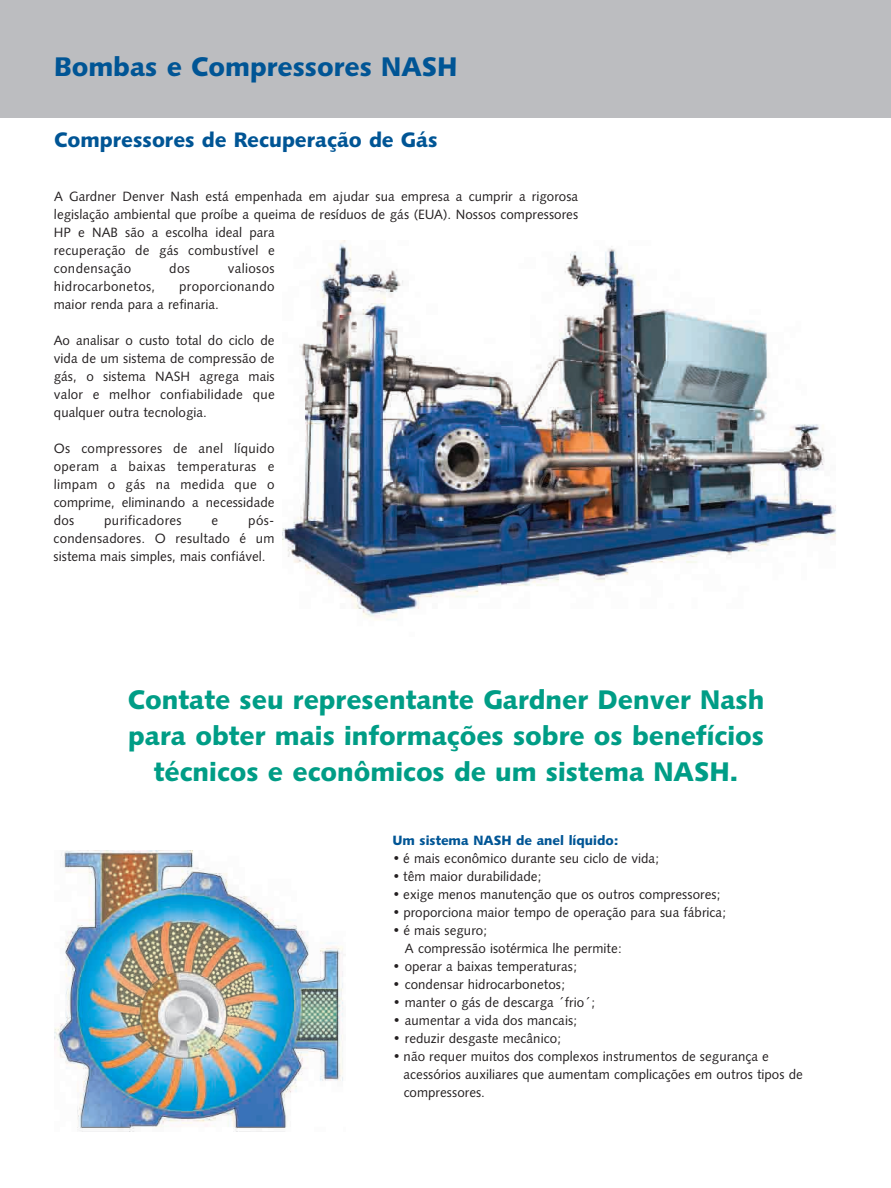
<style>
.page{position:relative;width:891px;height:1188px;background:#fff}
.page>*{position:absolute;margin:0;border:0;box-sizing:border-box;transform-origin:0 0}
.t1{font:27px/36px "Humanist 531 BT Black A";color:#009d86;text-align:center}
.t2{font:27px "Humanist 531 BT Black A";color:#005595}
.t3{font:21px "Humanist 531 BT Black A";color:#005595}
.t4{font:13.5px/18px "Humanist 531 BT Roman A";color:#231f20}
.t5{font:13.5px "Humanist 531 BT Roman A";letter-spacing:.02em;color:#231f20}
.t6{font:13.5px "Humanist 531 BT Black A";color:#005595}
</style>
<div class="page">
<div style="left:0;top:0;width:891px;height:118px;background:#bcbdc0"></div>
<img style="left:282px;top:240px;width:554px;height:380px">
<img style="left:54px;top:851px;width:291px;height:280px">
<h1 class="t2" style="left:54px;top:51px;width:405px">Bombas e Compressores NASH</h1>
<h2 class="t3" style="left:54px;top:128px;width:385px">Compressores de Recuperação de Gás</h2>
<p class="t4" style="left:54px;top:188px;width:526px">A Gardner Denver Nash está empenhada em ajudar sua empresa a cumprir a rigorosa legislação ambiental que proíbe a queima de resíduos de gás (EUA). Nossos compressores HP e NAB são a escolha ideal para<br>recuperação de gás combustível e<br>condensação</p>
<p class="t4" style="left:169px;top:260px;width:22px">dos</p>
<p class="t5" style="left:228px;top:261px;width:48px">valiosos</p>
<p class="t4" style="left:54px;top:278px;width:222px;text-indent:125px">proporcionando maior renda para a refinaria.</p>
<p class="t4" style="left:54px;top:332px;width:222px;text-align:justify">Ao analisar o custo total do ciclo de vida de um sistema de compressão de gás, o sistema NASH agrega mais valor e melhor confiabilidade que qualquer outra tecnologia.</p>
<p class="t4" style="left:54px;top:440px;width:223px;text-align:justify">Os compressores de anel líquido operam a baixas temperaturas e limpam o gás na medida que o comprime, eliminando a necessidade dos</p>
<p class="t5" style="left:54px;top:279px;width:103px">hidrocarbonetos,</p>
<p class="t5" style="left:104px;top:513px;width:79px">purificadores</p>
<p class="t4" style="left:212px;top:512px;width:8px">e</p>
<p class="t4" style="left:54px;top:512px;width:222px;text-align:justify;text-indent:195px">pós&shy;condensadores. O resultado é um sistema mais simples, mais confiável.</p>
<h1 class="t1" style="left:128px;top:681px;width:638px">Contate seu representante Gardner Denver Nash para obter mais informações sobre os benefícios técnicos e econômicos de um sistema NASH.</h1>
<p class="t6" style="left:392px;top:832px;width:228px">Um sistema NASH de anel líquido:</p>
<p class="t4" style="left:392px;top:849px;width:269px">• é mais econômico durante seu ciclo de vida;</p>
<p class="t4" style="left:392px;top:867px;width:151px">• têm maior durabilidade;</p>
<p class="t4" style="left:392px;top:885px;width:330px">• exige menos manutenção que os outros compressores;</p>
<p class="t4" style="left:393px;top:903px;width:336px">• proporciona maior tempo de operação para sua fábrica;</p>
<p class="t4" style="left:405px;top:921px;width:219px;text-indent:-12px">• é mais seguro;<br>A compressão isotérmica lhe permite:</p>
<p class="t4" style="left:393px;top:957px;width:186px">• operar a baixas temperaturas;</p>
<p class="t4" style="left:393px;top:975px;width:174px">• condensar hidrocarbonetos;</p>
<p class="t4" style="left:393px;top:993px;width:204px">• manter o gás de descarga ´frio´;</p>
<p class="t4" style="left:393px;top:1011px;width:187px">• aumentar a vida dos mancais;</p>
<p class="t4" style="left:393px;top:1029px;width:170px">• reduzir desgaste mecânico;</p>
<p class="t4" style="left:404px;top:1047px;width:401px;text-indent:-11px">• não requer muitos dos complexos instrumentos de segurança e acessórios auxiliares que aumentam complicações em outros tipos de compressores.</p>
</div>
